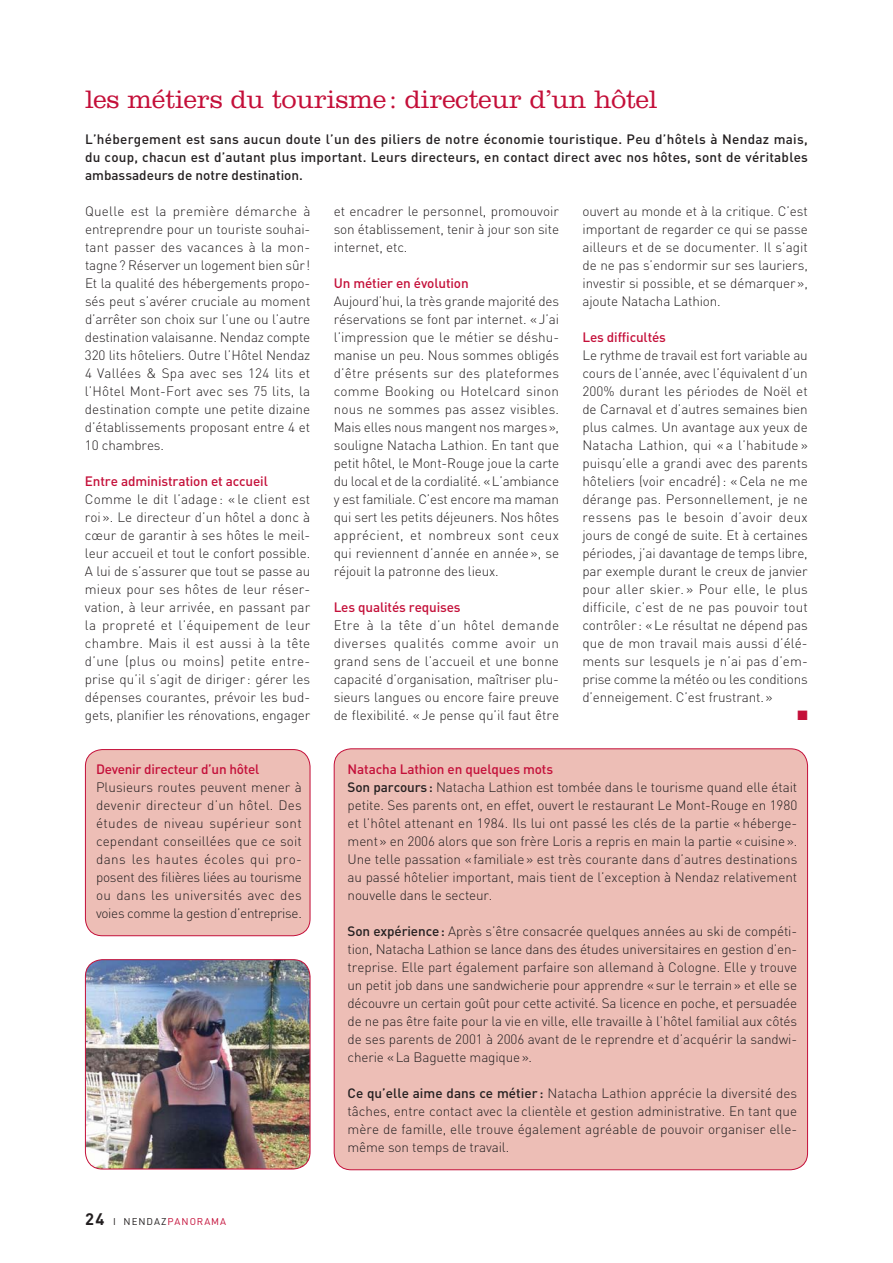
<style>
.page{position:relative;width:893px;height:1263px;background:#fff}
.page>*{position:absolute;margin:0;border:0;box-sizing:border-box;transform-origin:0 0}
.t1{font:300 26.25px "Clarendon";letter-spacing:-.005em;color:#c40f39}
.t2{font:300 13.5px/18px "DIN";letter-spacing:-.005em;color:#231f20;text-align:justify}
.t3{font:500 13.5px/18px "DIN";color:#231f20;text-align:justify}
.t4{font:500 13.5px "DIN";letter-spacing:-.01em;color:#c40f39}
.t5{font:9.75px "DIN";letter-spacing:.1em;color:#c40f39}
.s1{font-weight:700;font-size:16.5px;color:#231f20}
.s2{color:#231f20}
.s3{font-weight:500;color:#c40f39}
.s4{font-weight:500}
</style>
<div class="page">
<div style="left:85px;top:749px;width:225px;height:187px;background:#edbeb6;border-radius:17px"></div>
<div style="left:85px;top:749px;width:225px;height:187px;border:1px solid #c40f39;border-radius:17px"></div>
<img style="left:85px;top:960px;width:225px;height:209px;border-radius:17px">
<div style="left:85px;top:959px;width:225px;height:210px;border:1px solid #c40f39;border-radius:17px"></div>
<div style="left:334px;top:749px;width:473px;height:421px;background:#edbeb6;border-radius:17px"></div>
<h1 class="t1" style="left:85px;top:88px;width:574px">les métiers du tourisme : directeur d’un hôtel</h1>
<p class="t3" style="left:85px;top:132px;width:724px">L’hébergement est sans aucun doute l’un des piliers de notre économie touristique. Peu d’hôtels à Nendaz mais, du coup, chacun est d’autant plus important. Leurs directeurs, en contact direct avec nos hôtes, sont de véritables ambassadeurs de notre destination.</p>
<p class="t2" style="left:85px;top:204px;width:227px">Quelle est la première démarche à entreprendre pour un touriste souhai&shy;tant passer des vacances à la mon&shy;tagne ? Réserver un logement bien sûr !<br>Et la qualité des hébergements propo&shy;sés peut s’avérer cruciale au moment d’arrêter son choix sur l’une ou l’autre destination valaisanne. Nendaz compte 320 lits hôteliers. Outre l’Hôtel Nendaz 4 Vallées &amp; Spa avec ses 124 lits et l’Hôtel Mont-Fort avec ses 75 lits, la destination compte une petite dizaine d’établissements proposant entre 4 et 10 chambres.</p>
<p class="t4" style="left:85px;top:476px;width:184px">Entre administration et accueil</p>
<p class="t2" style="left:85px;top:492px;width:227px">Comme le dit l’adage : « le client est roi ». Le directeur d’un hôtel a donc à cœur de garantir à ses hôtes le meil&shy;leur accueil et tout le confort possible.<br>A lui de s’assurer que tout se passe au mieux pour ses hôtes de leur réser&shy;vation, à leur arrivée, en passant par la propreté et l’équipement de leur chambre. Mais il est aussi à la tête d’une (plus ou moins) petite entre&shy;prise qu’il s’agit de diriger : gérer les dépenses courantes, prévoir les bud&shy;gets, planifier les rénovations, engager</p>
<p class="t4" style="left:96px;top:764px;width:165px">Devenir directeur d’un hôtel</p>
<p class="t2" style="left:96px;top:780px;width:207px">Plusieurs routes peuvent mener à devenir directeur d’un hôtel. Des études de niveau supérieur sont cependant conseillées que ce soit dans les hautes écoles qui pro&shy;posent des filières liées au tourisme ou dans les universités avec des voies comme la gestion d’entreprise.</p>
<p class="t5" style="left:85px;top:1217px;width:143px"><span class="s1">24</span> <span class="s2">I NENDAZ</span>PANORAMA</p>
<p class="t2" style="left:334px;top:204px;width:227px">et encadrer le personnel, promouvoir son établissement, tenir à jour son site internet, etc.</p>
<p class="t4" style="left:334px;top:278px;width:136px">Un métier en évolution</p>
<p class="t2" style="left:334px;top:294px;width:227px">Aujourd’hui, la très grande majorité des réservations se font par internet. « J’ai l’impression que le métier se déshu&shy;manise un peu. Nous sommes obligés d’être présents sur des plateformes comme Booking ou Hotelcard sinon nous ne sommes pas assez visibles.<br>Mais elles nous mangent nos marges », souligne Natacha Lathion. En tant que petit hôtel, le Mont-Rouge joue la carte du local et de la cordialité. « L’ambiance y est familiale. C’est encore ma maman qui sert les petits déjeuners. Nos hôtes apprécient, et nombreux sont ceux qui reviennent d’année en année », se réjouit la patronne des lieux.</p>
<p class="t4" style="left:334px;top:602px;width:128px">Les qualités requises</p>
<p class="t2" style="left:334px;top:618px;width:227px">Etre à la tête d’un hôtel demande diverses qualités comme avoir un grand sens de l’accueil et une bonne capacité d’organisation, maîtriser plu&shy;sieurs langues ou encore faire preuve de flexibilité. « Je pense qu’il faut être</p>
<p class="t2" style="left:582px;top:204px;width:227px">ouvert au monde et à la critique. C’est important de regarder ce qui se passe ailleurs et de se documenter. Il s’agit de ne pas s’endormir sur ses lauriers, investir si possible, et se démarquer », ajoute Natacha Lathion.</p>
<p class="t4" style="left:582px;top:332px;width:85px">Les difficultés</p>
<p class="t2" style="left:582px;top:348px;width:227px">Le rythme de travail est fort variable au cours de l’année, avec l’équivalent d’un 200% durant les périodes de Noël et de Carnaval et d’autres semaines bien plus calmes. Un avantage aux yeux de Natacha Lathion, qui « a l’habitude » puisqu’elle a grandi avec des parents hôteliers (voir encadré) : « Cela ne me dérange pas. Personnellement, je ne ressens pas le besoin d’avoir deux jours de congé de suite. Et à certaines périodes, j’ai davantage de temps libre, par exemple durant le creux de janvier pour aller skier. » Pour elle, le plus difficile, c’est de ne pas pouvoir tout contrôler : « Le résultat ne dépend pas que de mon travail mais aussi d’élé&shy;ments sur lesquels je n’ai pas d’em&shy;prise comme la météo ou les conditions d’enneigement. C’est frustrant. »</p>
<p class="t2" style="left:348px;top:762px;width:451px;text-align:left"><span class="s3">Natacha Lathion en quelques mots<br></span><span class="s4">Son parcours :</span> Natacha Lathion est tombée dans le tourisme quand elle était petite. Ses parents ont, en effet, ouvert le restaurant Le Mont-Rouge en 1980 et l’hôtel attenant en 1984. Ils lui ont passé les clés de la partie « héberge&shy;ment » en 2006 alors que son frère Loris a repris en main la partie « cuisine ».<br>Une telle passation « familiale » est très courante dans d’autres destinations au passé hôtelier important, mais tient de l’exception à Nendaz relativement nouvelle dans le secteur.</p>
<p class="t2" style="left:347px;top:924px;width:451px"><span class="s4">Son expérience :</span> Après s’être consacrée quelques années au ski de compéti&shy;tion, Natacha Lathion se lance dans des études universitaires en gestion d’en&shy;treprise. Elle part également parfaire son allemand à Cologne. Elle y trouve un petit job dans une sandwicherie pour apprendre « sur le terrain » et elle se découvre un certain goût pour cette activité. Sa licence en poche, et persuadée de ne pas être faite pour la vie en ville, elle travaille à l’hôtel familial aux côtés de ses parents de 2001 à 2006 avant de le reprendre et d’acquérir la sandwi&shy;cherie « La Baguette magique ».</p>
<p class="t2" style="left:347px;top:1086px;width:451px"><span class="s4">Ce qu’elle aime dans ce métier :</span> Natacha Lathion apprécie la diversité des tâches, entre contact avec la clientèle et gestion administrative. En tant que mère de famille, elle trouve également agréable de pouvoir organiser elle&shy;même son temps de travail.</p>
</div>
